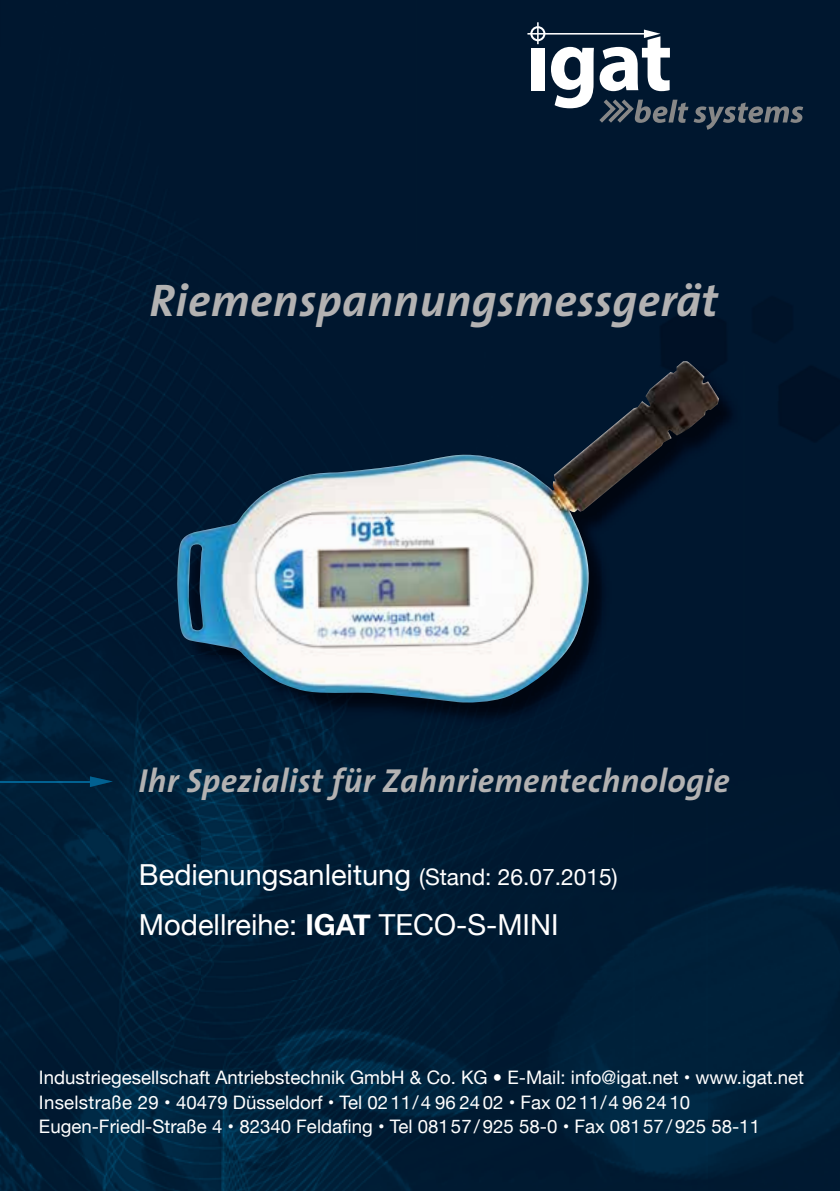
<style>
.page{position:relative;width:840px;height:1191px;background:#fff}
.page>*{position:absolute;margin:0;border:0;box-sizing:border-box;transform-origin:0 0}
.t1{font:italic 700 45.8px "The Sans";letter-spacing:.01em;color:#b3b2b2}
.t2{font:italic 700 33.4px "The Sans";letter-spacing:.01em;color:#b3b2b2}
.t3{font:29px/49.6px "Helvetica Neue";color:#fff}
.t4{font:18.6px/24.8px "Helvetica Neue";color:#fff}
.s1{font-size:22.8px}
.s2{font-weight:700}
.s3{font-weight:300}
</style>
<div class="page">
<div style="left:0;top:0;width:839px;height:256px;background:#00172f"></div>
<img style="left:0;top:256px;width:199px;height:935px">
<div style="left:199px;top:256px;width:640px;height:145px;background:#00172f"></div>
<img style="left:707px;top:401px;width:132px;height:790px">
<img style="left:199px;top:728px;width:508px;height:463px">
<svg style="left:599px;top:99px;width:203px;height:31px"></svg>
<svg style="left:529px;top:22px;width:64px;height:86px"></svg>
<hr style="left:527px;top:33px;width:117px;height:2px;background:#fff">
<svg style="left:599px;top:30px;width:70px;height:61px"></svg>
<img style="left:0;top:781px;width:90px;height:2px">
<img style="left:90px;top:776px;width:23px;height:11px">
<img style="left:0;top:0;width:4px;height:57px">
<img style="left:180px;top:365px;width:564px;height:363px">
<img style="left:177px;top:361px;width:541px;height:342px">
<h1 class="t1" style="left:149px;top:262px;width:569px">Riemenspannungsmessgerät</h1>
<h2 class="t2" style="left:138px;top:753px;width:592px">Ihr Spezialist für Zahnriementechnologie</h2>
<h3 class="t3" style="left:139px;top:851px;width:480px">Bedienungsanleitung <span class="s1">(Stand: 26.07.2015)<br></span>Modellreihe: <span class="s2">IGAT</span> TECO-S-MINI</h3>
<p class="t4" style="left:39px;top:1065px;width:766px">Industriegesellschaft Antriebstechnik GmbH &amp; Co. KG <span class="s3">•</span> E-Mail: info@igat.net • www.igat.net<br>Inselstraße 29 • 40479 Düsseldorf • Tel 0211/4 96 24 02 • Fax 0211/4 96 2410<br>Eugen-Friedl-Straße 4 • 82340 Feldafing • Tel 08157/ 925 58-0 • Fax 08157/ 925 58-11</p>
</div>
